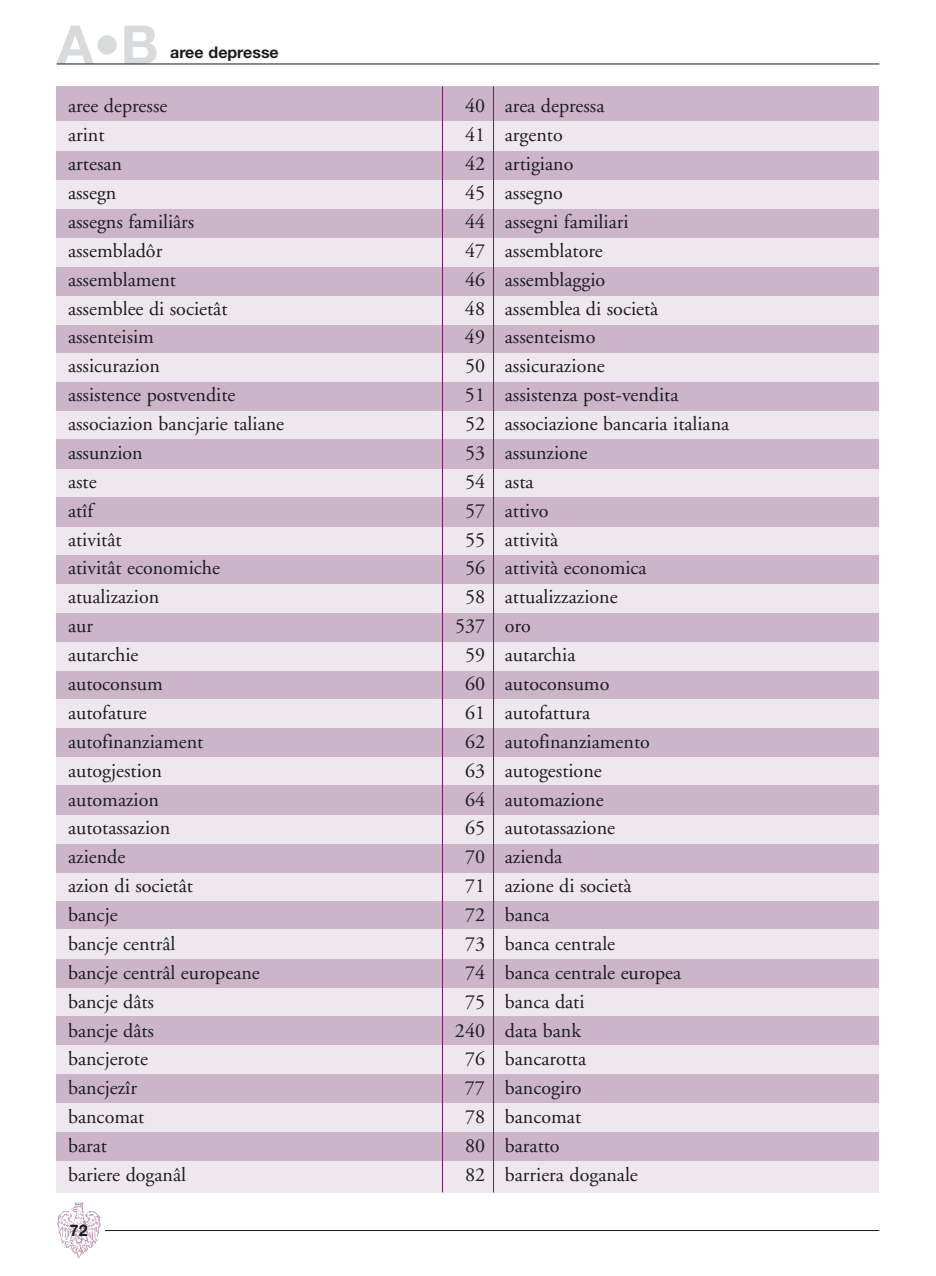
<style>
.page{position:relative;width:936px;height:1276px;background:#fff}
.page>*{position:absolute;margin:0;border:0;box-sizing:border-box;transform-origin:0 0}
.t1{font:700 53.8px "Helvetica Neue";color:#d8dadc}
.t2{font:20px "Adobe Garamond";color:#1b1c20}
.t3{font:700 16px "Helvetica Neue";color:#1b1c20}
</style>
<div class="page">
<div style="left:57px;top:1132px;width:822px;height:28px;background:#cdb5c9"></div>
<div style="left:57px;top:1160px;width:822px;height:32px;background:#efe7ee"></div>
<div style="left:57px;top:87px;width:822px;height:35px;background:#cdb5c9"></div>
<div style="left:57px;top:122px;width:822px;height:29px;background:#efe7ee"></div>
<div style="left:57px;top:151px;width:822px;height:29px;background:#cdb5c9"></div>
<div style="left:57px;top:180px;width:822px;height:29px;background:#efe7ee"></div>
<div style="left:57px;top:209px;width:822px;height:29px;background:#cdb5c9"></div>
<div style="left:57px;top:238px;width:822px;height:29px;background:#efe7ee"></div>
<div style="left:57px;top:267px;width:822px;height:29px;background:#cdb5c9"></div>
<div style="left:57px;top:296px;width:822px;height:29px;background:#efe7ee"></div>
<div style="left:57px;top:325px;width:822px;height:28px;background:#cdb5c9"></div>
<div style="left:57px;top:353px;width:822px;height:29px;background:#efe7ee"></div>
<div style="left:57px;top:382px;width:822px;height:29px;background:#cdb5c9"></div>
<div style="left:57px;top:411px;width:822px;height:28px;background:#efe7ee"></div>
<div style="left:57px;top:439px;width:822px;height:30px;background:#cdb5c9"></div>
<div style="left:57px;top:469px;width:822px;height:28px;background:#efe7ee"></div>
<div style="left:57px;top:497px;width:822px;height:29px;background:#cdb5c9"></div>
<div style="left:57px;top:526px;width:822px;height:29px;background:#efe7ee"></div>
<div style="left:57px;top:555px;width:822px;height:29px;background:#cdb5c9"></div>
<div style="left:57px;top:584px;width:822px;height:29px;background:#efe7ee"></div>
<div style="left:57px;top:613px;width:822px;height:28px;background:#cdb5c9"></div>
<div style="left:57px;top:641px;width:822px;height:29px;background:#efe7ee"></div>
<div style="left:57px;top:670px;width:822px;height:29px;background:#cdb5c9"></div>
<div style="left:57px;top:699px;width:822px;height:29px;background:#efe7ee"></div>
<div style="left:57px;top:728px;width:822px;height:29px;background:#cdb5c9"></div>
<div style="left:57px;top:757px;width:822px;height:29px;background:#efe7ee"></div>
<div style="left:57px;top:786px;width:822px;height:29px;background:#cdb5c9"></div>
<div style="left:57px;top:815px;width:822px;height:29px;background:#efe7ee"></div>
<div style="left:57px;top:844px;width:822px;height:28px;background:#cdb5c9"></div>
<div style="left:57px;top:872px;width:822px;height:29px;background:#efe7ee"></div>
<div style="left:57px;top:901px;width:822px;height:29px;background:#cdb5c9"></div>
<div style="left:57px;top:930px;width:822px;height:29px;background:#efe7ee"></div>
<div style="left:57px;top:959px;width:822px;height:29px;background:#cdb5c9"></div>
<div style="left:57px;top:988px;width:822px;height:28px;background:#efe7ee"></div>
<div style="left:57px;top:1016px;width:822px;height:29px;background:#cdb5c9"></div>
<div style="left:57px;top:1045px;width:822px;height:29px;background:#efe7ee"></div>
<div style="left:57px;top:1074px;width:822px;height:29px;background:#cdb5c9"></div>
<div style="left:57px;top:1103px;width:822px;height:29px;background:#efe7ee"></div>
<hr style="left:57px;top:63px;width:822px;height:1px;background:#1b1c20">
<img style="left:57px;top:1202px;width:44px;height:57px">
<hr style="left:105px;top:1230px;width:774px;height:1px;background:#1b1c20">
<hr style="left:442px;top:87px;width:1px;height:1105px;background:#701863">
<hr style="left:493px;top:87px;width:1px;height:1105px;background:#701863">
<h1 class="t1" style="left:57px;top:26px;width:103px">A•B</h1>
<p class="t3" style="left:170px;top:47px;width:110px">aree depresse</p>
<p class="t2" style="left:68px;top:98px;width:101px">aree depresse</p>
<p class="t2" style="left:465px;top:98px;width:141px">40 area depressa</p>
<p class="t2" style="left:68px;top:127px;width:38px">arint</p>
<p class="t2" style="left:465px;top:127px;width:99px">41 argento</p>
<p class="t2" style="left:68px;top:156px;width:55px">artesan</p>
<p class="t2" style="left:465px;top:156px;width:110px">42 artigiano</p>
<p class="t2" style="left:68px;top:185px;width:50px">assegn</p>
<p class="t2" style="left:465px;top:185px;width:99px">45 assegno</p>
<p class="t2" style="left:68px;top:213px;width:128px">assegns familiârs</p>
<p class="t2" style="left:465px;top:213px;width:165px">44 assegni familiari</p>
<p class="t2" style="left:68px;top:242px;width:96px">assembladôr</p>
<p class="t2" style="left:465px;top:242px;width:139px">47 assemblatore</p>
<p class="t2" style="left:68px;top:271px;width:109px">assemblament</p>
<p class="t2" style="left:465px;top:271px;width:142px">46 assemblaggio</p>
<p class="t2" style="left:68px;top:300px;width:161px">assemblee di societât</p>
<p class="t2" style="left:465px;top:300px;width:195px">48 assemblea di società</p>
<p class="t2" style="left:68px;top:329px;width:87px">assenteisim</p>
<p class="t2" style="left:465px;top:329px;width:132px">49 assenteismo</p>
<p class="t2" style="left:68px;top:358px;width:93px">assicurazion</p>
<p class="t2" style="left:465px;top:358px;width:141px">50 assicurazione</p>
<p class="t2" style="left:68px;top:387px;width:169px">assistence postvendite</p>
<p class="t2" style="left:465px;top:387px;width:215px">51 assistenza post-vendita</p>
<p class="t2" style="left:68px;top:416px;width:218px">associazion bancjarie taliane</p>
<p class="t2" style="left:465px;top:416px;width:266px">52 associazione bancaria italiana</p>
<p class="t2" style="left:68px;top:444px;width:76px">assunzion</p>
<p class="t2" style="left:465px;top:444px;width:124px">53 assunzione</p>
<p class="t2" style="left:68px;top:473px;width:30px">aste</p>
<p class="t2" style="left:465px;top:473px;width:70px">54 asta</p>
<p class="t2" style="left:68px;top:502px;width:27px">atîf</p>
<p class="t2" style="left:465px;top:502px;width:85px">57 attivo</p>
<p class="t2" style="left:68px;top:531px;width:55px">ativitât</p>
<p class="t2" style="left:465px;top:531px;width:95px">55 attività</p>
<p class="t2" style="left:68px;top:560px;width:153px">ativitât economiche</p>
<p class="t2" style="left:465px;top:560px;width:183px">56 attività economica</p>
<p class="t2" style="left:68px;top:589px;width:93px">atualizazion</p>
<p class="t2" style="left:465px;top:589px;width:154px">58 attualizzazione</p>
<p class="t2" style="left:68px;top:618px;width:26px">aur</p>
<p class="t2" style="left:455px;top:618px;width:77px">537 oro</p>
<p class="t2" style="left:68px;top:647px;width:72px">autarchie</p>
<p class="t2" style="left:465px;top:647px;width:112px">59 autarchia</p>
<p class="t2" style="left:68px;top:675px;width:96px">autoconsum</p>
<p class="t2" style="left:465px;top:675px;width:146px">60 autoconsumo</p>
<p class="t2" style="left:68px;top:704px;width:80px">autofature</p>
<p class="t2" style="left:465px;top:704px;width:127px">61 autofattura</p>
<p class="t2" style="left:68px;top:733px;width:137px">autofinanziament</p>
<p class="t2" style="left:465px;top:733px;width:186px">62 autofinanziamento</p>
<p class="t2" style="left:68px;top:762px;width:96px">autogjestion</p>
<p class="t2" style="left:465px;top:762px;width:138px">63 autogestione</p>
<p class="t2" style="left:68px;top:791px;width:92px">automazion</p>
<p class="t2" style="left:465px;top:791px;width:140px">64 automazione</p>
<p class="t2" style="left:68px;top:820px;width:104px">autotassazion</p>
<p class="t2" style="left:465px;top:820px;width:152px">65 autotassazione</p>
<p class="t2" style="left:68px;top:849px;width:59px">aziende</p>
<p class="t2" style="left:465px;top:849px;width:99px">70 azienda</p>
<p class="t2" style="left:68px;top:877px;width:126px">azion di societât</p>
<p class="t2" style="left:465px;top:877px;width:168px">71 azione di società</p>
<p class="t2" style="left:68px;top:906px;width:51px">bancje</p>
<p class="t2" style="left:465px;top:906px;width:86px">72 banca</p>
<p class="t2" style="left:68px;top:935px;width:109px">bancje centrâl</p>
<p class="t2" style="left:465px;top:935px;width:152px">73 banca centrale</p>
<p class="t2" style="left:68px;top:964px;width:193px">bancje centrâl europeane</p>
<p class="t2" style="left:465px;top:964px;width:218px">74 banca centrale europea</p>
<p class="t2" style="left:68px;top:993px;width:87px">bancje dâts</p>
<p class="t2" style="left:465px;top:993px;width:121px">75 banca dati</p>
<p class="t2" style="left:68px;top:1022px;width:87px">bancje dâts</p>
<p class="t2" style="left:455px;top:1022px;width:128px">240 data bank</p>
<p class="t2" style="left:68px;top:1051px;width:81px">bancjerote</p>
<p class="t2" style="left:465px;top:1051px;width:123px">76 bancarotta</p>
<p class="t2" style="left:68px;top:1080px;width:70px">bancjezîr</p>
<p class="t2" style="left:465px;top:1080px;width:118px">77 bancogiro</p>
<p class="t2" style="left:68px;top:1108px;width:78px">bancomat</p>
<p class="t2" style="left:465px;top:1108px;width:118px">78 bancomat</p>
<p class="t2" style="left:68px;top:1137px;width:40px">barat</p>
<p class="t2" style="left:465px;top:1137px;width:96px">80 baratto</p>
<p class="t2" style="left:68px;top:1166px;width:120px">bariere doganâl</p>
<p class="t2" style="left:465px;top:1166px;width:174px">82 barriera doganale</p>
<p class="t3" style="left:70px;top:1224px;width:19px">72</p>
</div>
